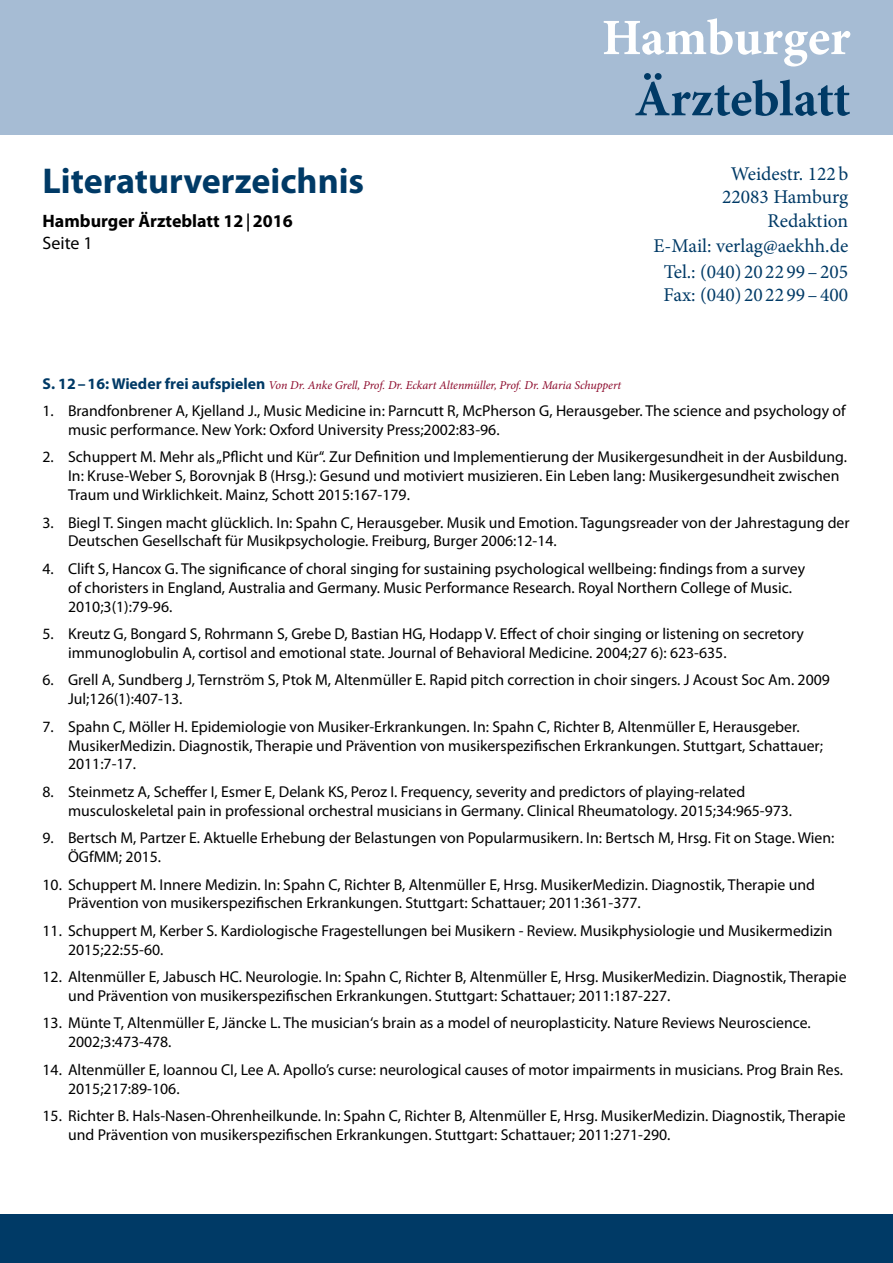
<style>
.page{position:relative;width:893px;height:1263px;background:#fff}
.page>*{position:absolute;margin:0;border:0;box-sizing:border-box;transform-origin:0 0}
.t1{font:700 51px "Minion Pro";letter-spacing:-.005em;color:#003a66}
.t2{font:700 51px "Minion Pro";letter-spacing:-.005em;color:#fff}
.t3{font:700 36px "Myriad Pro";color:#003a66}
.t4{font:19.5px/23.4px "Minion Pro";color:#003a66;text-align:right}
.t5{font:700 18px/21.6px "Myriad Pro";color:#000}
.t6{font:15.75px/18.9px "Myriad Pro";color:#000}
.t7{font:italic 12px "Minion Pro";letter-spacing:-.01em;color:#8c092b}
.s1{font-family:"Minion Pro"}
.s2{font-weight:400}
.s3{font-family:"Myriad Pro";font-weight:700;font-style:normal;font-size:15.75px;color:#003a66}
</style>
<div class="page">
<div style="left:0;top:1214px;width:893px;height:49px;background:#003a66"></div>
<div style="left:0;top:0;width:893px;height:135px;background:#a6bcd4"></div>
<h2 class="t3" style="left:43px;top:157px;width:323px">Literaturverzeichnis</h2>
<p class="t5" style="left:43px;top:210px;width:252px">Hamburger Ärzteblatt 12<span class="s1">|</span>2016<br><span class="s2">Seite 1</span></p>
<h1 class="t2" style="left:602px;top:2px;width:250px">Hamburger</h1>
<h1 class="t1" style="left:634px;top:63px;width:217px">Ärzteblatt</h1>
<p class="t4" style="left:722px;top:162px;width:128px">Weidestr. 122b<br>22083 Hamburg<br>Redaktion</p>
<p class="t4" style="left:653px;top:233px;width:196px;line-height:25.5px;text-align:center">E-Mail: verlag@aekhh.de<br>Tel.: (040) 20 22 99–205</p>
<p class="t4" style="left:664px;top:283px;width:186px">Fax: (040) 20 22 99–400</p>
<p class="t7" style="left:43px;top:377px;width:580px"><span class="s3">S. 12–16: Wieder frei aufspielen</span> Von Dr. Anke Grell, Prof. Dr. Eckart Altenmüller, Prof. Dr. Maria Schuppert</p>
<p class="t6" style="left:68px;top:401px;width:779px;text-indent:-26px">1. Brandfonbrener A, Kjelland J., Music Medicine in: Parncutt R, McPherson G, Herausgeber. The science and psychology of music performance. New York: Oxford University Press;2002:83-96.</p>
<p class="t6" style="left:68px;top:447px;width:780px;text-indent:-26px">2. Schuppert M. Mehr als „Pflicht und Kür“. Zur Definition und Implementierung der Musikergesundheit in der Ausbildung.<br>In: Kruse-Weber S, Borovnjak B (Hrsg.): Gesund und motiviert musizieren. Ein Leben lang: Musikergesundheit zwischen<br>Traum und Wirklichkeit. Mainz, Schott 2015:167-179.</p>
<p class="t6" style="left:68px;top:512px;width:783px;text-indent:-26px">3. Biegl T. Singen macht glücklich. In: Spahn C, Herausgeber. Musik und Emotion. Tagungsreader von der Jahrestagung der<br>Deutschen Gesellschaft für Musikpsychologie. Freiburg, Burger 2006:12-14.</p>
<p class="t6" style="left:68px;top:559px;width:739px;text-indent:-26px">4. Clift S, Hancox G. The significance of choral singing for sustaining psychological wellbeing: findings from a survey of choristers in England, Australia and Germany. Music Performance Research. Royal Northern College of Music.<br>2010;3(1):79-96.</p>
<p class="t6" style="left:68px;top:624px;width:737px;text-indent:-26px">5. Kreutz G, Bongard S, Rohrmann S, Grebe D, Bastian HG, Hodapp V. Effect of choir singing or listening on secretory immunoglobulin A, cortisol and emotional state. Journal of Behavioral Medicine. 2004;27 6): 623-635.</p>
<p class="t6" style="left:68px;top:670px;width:763px;text-indent:-26px">6. Grell A, Sundberg J, Ternström S, Ptok M, Altenmüller E. Rapid pitch correction in choir singers. J Acoust Soc Am. 2009<br>Jul;126(1):407-13.</p>
<p class="t6" style="left:68px;top:717px;width:757px;text-indent:-26px">7. Spahn C, Möller H. Epidemiologie von Musiker-Erkrankungen. In: Spahn C, Richter B, Altenmüller E, Herausgeber.<br>MusikerMedizin. Diagnostik, Therapie und Prävention von musikerspezifischen Erkrankungen. Stuttgart, Schattauer;<br>2011:7-17.</p>
<p class="t6" style="left:68px;top:782px;width:726px;text-indent:-26px">8. Steinmetz A, Scheffer I, Esmer E, Delank KS, Peroz I. Frequency, severity and predictors of playing-related musculoskeletal pain in professional orchestral musicians in Germany. Clinical Rheumatology. 2015;34:965-973.</p>
<p class="t6" style="left:68px;top:828px;width:768px;text-indent:-26px">9. Bertsch M, Partzer E. Aktuelle Erhebung der Belastungen von Popularmusikern. In: Bertsch M, Hrsg. Fit on Stage. Wien:<br>ÖGfMM; 2015.</p>
<p class="t6" style="left:68px;top:874px;width:749px;text-indent:-26px">10. Schuppert M. Innere Medizin. In: Spahn C, Richter B, Altenmüller E, Hrsg. MusikerMedizin. Diagnostik, Therapie und<br>Prävention von musikerspezifischen Erkrankungen. Stuttgart: Schattauer; 2011:361-377.</p>
<p class="t6" style="left:68px;top:921px;width:766px;text-indent:-26px">11. Schuppert M, Kerber S. Kardiologische Fragestellungen bei Musikern - Review. Musikphysiologie und Musikermedizin<br>2015;22:55-60.</p>
<p class="t6" style="left:68px;top:967px;width:780px;text-indent:-26px">12. Altenmüller E, Jabusch HC. Neurologie. In: Spahn C, Richter B, Altenmüller E, Hrsg. MusikerMedizin. Diagnostik, Therapie und Prävention von musikerspezifischen Erkrankungen. Stuttgart: Schattauer; 2011:187-227.</p>
<p class="t6" style="left:68px;top:1013px;width:744px;text-indent:-26px">13. Münte T, Altenmüller E, Jäncke L. The musician‘s brain as a model of neuroplasticity. Nature Reviews Neuroscience.<br>2002;3:473-478.</p>
<p class="t6" style="left:68px;top:1060px;width:776px;text-indent:-26px">14. Altenmüller E, Ioannou CI, Lee A. Apollo’s curse: neurological causes of motor impairments in musicians. Prog Brain Res.<br>2015;217:89-106.</p>
<p class="t6" style="left:68px;top:1106px;width:779px;text-indent:-26px">15. Richter B. Hals-Nasen-Ohrenheilkunde. In: Spahn C, Richter B, Altenmüller E, Hrsg. MusikerMedizin. Diagnostik, Therapie und Prävention von musikerspezifischen Erkrankungen. Stuttgart: Schattauer; 2011:271-290.</p>
</div>
